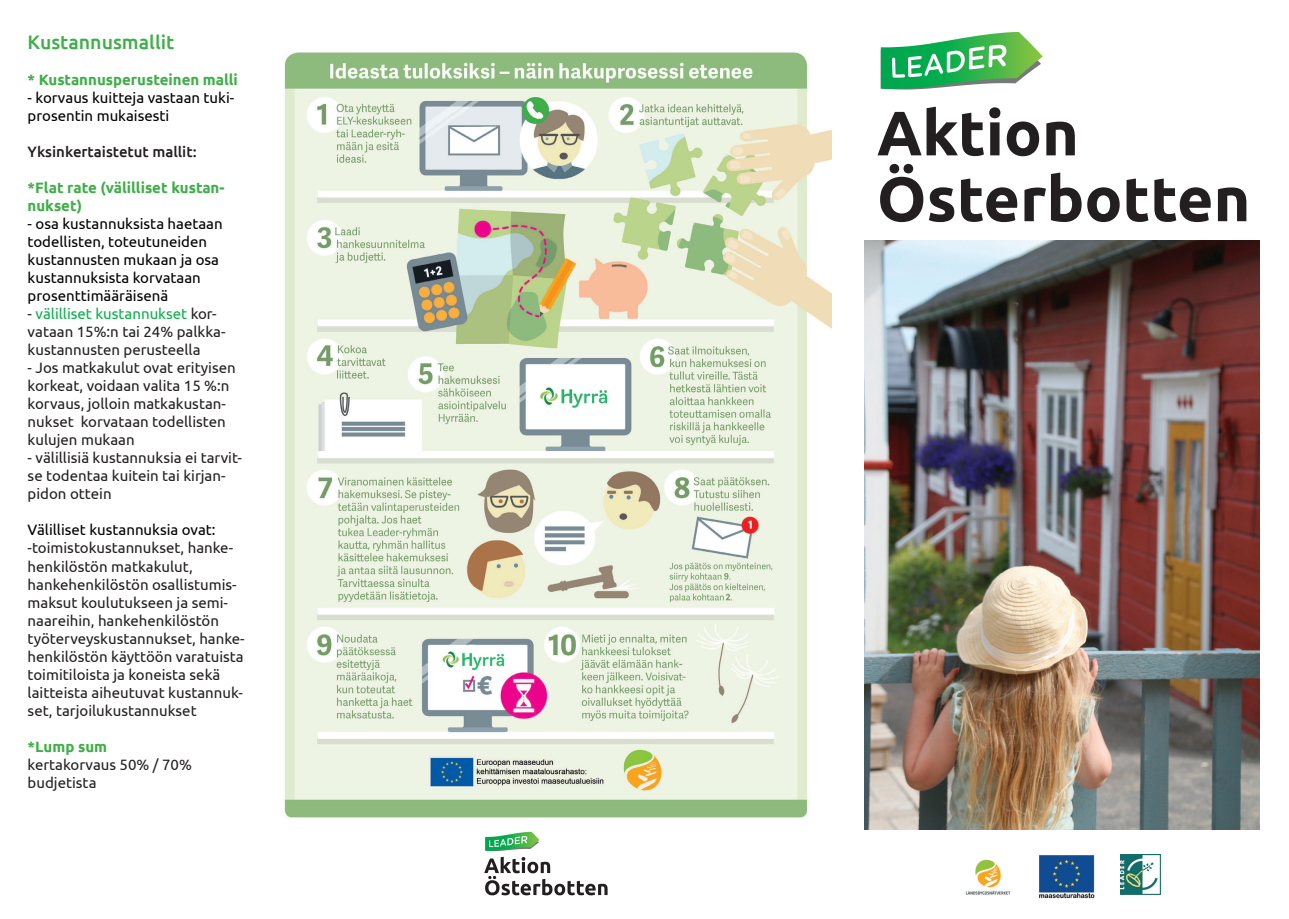
<style>
.page{position:relative;width:1289px;height:919px;background:#fff}
.page>*{position:absolute;margin:0;border:0;box-sizing:border-box;transform-origin:0 0}
.t1{font:500 19.5px "Ubuntu";color:#40ae49}
.t2{font:15px/18px "Ubuntu";color:#231f20}
.t3{font:15px/18px "Ubuntu";color:#000}
.t4{font:700 15px/18px "Ubuntu";color:#40ae49}
.t5{font:500 15px "Ubuntu";color:#231f20}
.s1{color:#0cae4c}
</style>
<div class="page">
<img style="left:284px;top:52px;width:547px;height:766px">
<img style="left:864px;top:240px;width:394px;height:589px">
<svg style="left:877px;top:107px;width:106px;height:49px"></svg>
<svg style="left:989px;top:107px;width:11px;height:48px"></svg>
<svg style="left:1006px;top:121px;width:33px;height:35px"></svg>
<svg style="left:1046px;top:122px;width:28px;height:33px"></svg>
<svg style="left:880px;top:164px;width:74px;height:58px"></svg>
<svg style="left:961px;top:178px;width:56px;height:44px"></svg>
<svg style="left:1024px;top:172px;width:57px;height:50px"></svg>
<svg style="left:1087px;top:187px;width:32px;height:35px"></svg>
<svg style="left:1126px;top:178px;width:22px;height:44px"></svg>
<svg style="left:1154px;top:178px;width:56px;height:44px"></svg>
<svg style="left:1217px;top:187px;width:29px;height:34px"></svg>
<svg style="left:880px;top:32px;width:162px;height:58px"></svg>
<img style="left:965px;top:859px;width:46px;height:36px">
<img style="left:1039px;top:855px;width:55px;height:43px">
<img style="left:1120px;top:854px;width:40px;height:40px">
<svg style="left:484px;top:831px;width:123px;height:64px"></svg>
<p class="t1" style="left:28px;top:30px;width:148px">Kustannusmallit</p>
<p class="t4" style="left:28px;top:71px;width:212px">* Kustannusperusteinen malli</p>
<p class="t3" style="left:28px;top:88px;width:208px">- korvaus kuitteja vastaan tuki&shy;prosentin mukaisesti</p>
<p class="t5" style="left:28px;top:142px;width:170px">Yksinkertaistetut mallit:</p>
<p class="t4" style="left:28px;top:179px;width:198px">*Flat rate (välilliset kustan&shy;nukset)</p>
<p class="t3" style="left:28px;top:214px;width:197px">- osa kustannuksista haetaan todellisten, toteutuneiden kustannusten mukaan ja osa kustannuksista korvataan prosenttimääräisenä</p>
<p class="t2" style="left:28px;top:304px;width:199px">- <span class="s1">välilliset kustannukset</span> kor&shy;vataan 15%:n tai 24% palkka&shy;kustannusten perusteella</p>
<p class="t2" style="left:28px;top:358px;width:209px">- Jos matkakulut ovat erityisen korkeat, voidaan valita 15 %:n korvaus, jolloin matkakustan&shy;nukset korvataan todellisten kulujen mukaan</p>
<p class="t2" style="left:28px;top:448px;width:216px">- välillisiä kustannuksia ei tarvit&shy;se todentaa kuitein tai kirjan&shy;pidon ottein</p>
<p class="t3" style="left:28px;top:520px;width:189px">Välilliset kustannuksia ovat:</p>
<p class="t2" style="left:28px;top:538px;width:207px">-toimistokustannukset, hanke&shy;henkilöstön matkakulut,</p>
<p class="t2" style="left:28px;top:574px;width:218px">hankehenkilöstön osallistumis&shy;maksut koulutukseen ja semi&shy;naareihin, hankehenkilöstön työterveyskustannukset, hanke&shy;henkilöstön käyttöön varatuista toimitiloista ja koneista sekä laitteista aiheutuvat kustannuk&shy;set, tarjoilukustannukset</p>
<p class="t4" style="left:28px;top:737px;width:81px">*Lump sum</p>
<p class="t2" style="left:28px;top:754px;width:166px">kertakorvaus 50% / 70%</p>
<p class="t2" style="left:28px;top:772px;width:70px">budjetista</p>
</div>
